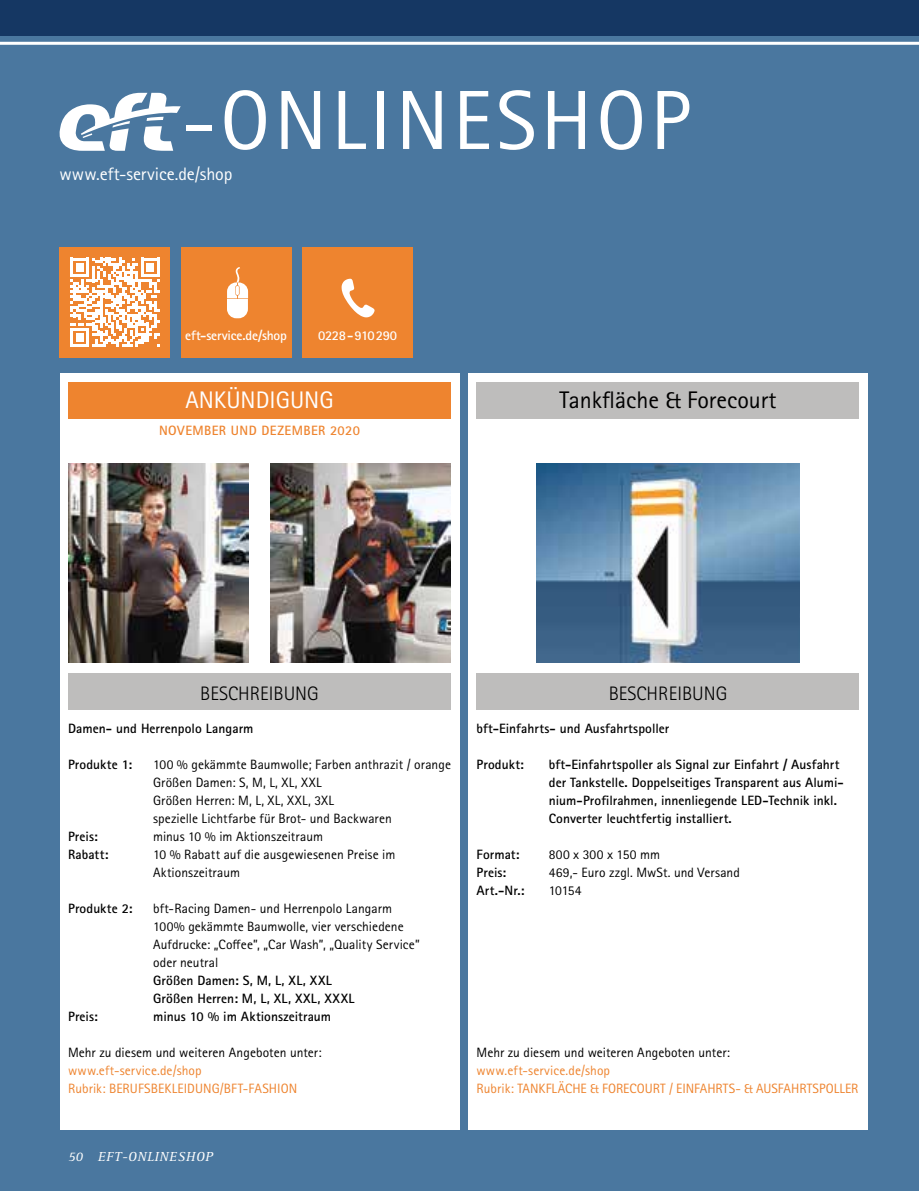
<style>
.page{position:relative;width:919px;height:1191px;background:#fff}
.page>*{position:absolute;margin:0;border:0;box-sizing:border-box;transform-origin:0 0}
.t1{font:84px "Rotis Sans Serif Pro";letter-spacing:.05em;color:#fff}
.t2{font:24px "Rotis Sans Serif Pro";color:#000}
.t3{font:24px "Rotis Sans Serif Pro";color:#fff}
.t4{font:300 19.5px "Rotis Sans Serif Pro";color:#000}
.t5{font:18px "Rotis Sans Serif Pro";color:#fff}
.t6{font:13.5px/18px "Rotis Sans Serif Pro";letter-spacing:.005em;color:#000}
.t7{font:700 13.5px/18px "Rotis Sans Serif Pro";letter-spacing:.005em;color:#000}
.t8{font:13.5px/18px "Rotis Sans Serif Pro";letter-spacing:.005em;color:#ee842f}
.t9{font:700 13.5px "Rotis Sans Serif Pro";letter-spacing:-.015em;color:#fff}
.t10{font:700 13.5px "Rotis Sans Serif Pro";letter-spacing:.03em;color:#ee842f}
.t11{font:italic 13.5px "Rotis Serif Pro";letter-spacing:.05em;color:#fff}
</style>
<div class="page">
<div style="left:0;top:0;width:918px;height:1191px;background:#4a779f"></div>
<div style="left:60px;top:373px;width:399px;height:756px;background:#fff"></div>
<div style="left:468px;top:373px;width:399px;height:756px;background:#fff"></div>
<div style="left:68px;top:382px;width:383px;height:36px;background:#ee842f"></div>
<div style="left:476px;top:382px;width:383px;height:36px;background:#bebdbc"></div>
<div style="left:68px;top:673px;width:383px;height:36px;background:#bebdbc"></div>
<div style="left:476px;top:673px;width:383px;height:36px;background:#bebdbc"></div>
<hr style="left:0;top:42px;width:918px;height:3px;background:#fff">
<div style="left:0;top:0;width:918px;height:36px;background:#153763"></div>
<img style="left:536px;top:463px;width:263px;height:199px">
<img style="left:68px;top:463px;width:181px;height:199px">
<img style="left:270px;top:463px;width:181px;height:199px">
<div style="left:60px;top:247px;width:110px;height:111px;background:#ee842f"></div>
<svg style="left:70px;top:258px;width:90px;height:89px"></svg>
<div style="left:181px;top:247px;width:110px;height:111px;background:#ee842f"></div>
<div style="left:302px;top:247px;width:111px;height:111px;background:#ee842f"></div>
<svg style="left:341px;top:279px;width:33px;height:38px"></svg>
<svg style="left:227px;top:267px;width:21px;height:51px"></svg>
<svg style="left:60px;top:93px;width:121px;height:58px"></svg>
<h1 class="t1" style="left:182px;top:71px;width:510px">-ONLINESHOP</h1>
<h3 class="t5" style="left:60px;top:163px;width:174px">www.eft-service.de/shop</h3>
<p class="t9" style="left:185px;top:327px;width:103px">eft-service.de/shop</p>
<p class="t9" style="left:318px;top:327px;width:81px">0228-910290</p>
<h2 class="t3" style="left:185px;top:386px;width:150px">ANKÜNDIGUNG</h2>
<h2 class="t2" style="left:559px;top:386px;width:218px">Tankfläche &amp; Forecourt</h2>
<p class="t10" style="left:159px;top:422px;width:202px">NOVEMBER UND DEZEMBER 2020</p>
<h3 class="t4" style="left:200px;top:682px;width:120px">BESCHREIBUNG</h3>
<h3 class="t4" style="left:608px;top:682px;width:120px">BESCHREIBUNG</h3>
<p class="t7" style="left:476px;top:719px;width:194px">bft-Einfahrts- und Ausfahrtspoller</p>
<p class="t7" style="left:476px;top:755px;width:49px">Produkt:</p>
<p class="t7" style="left:548px;top:755px;width:296px">bft-Einfahrtspoller als Signal zur Einfahrt / Ausfahrt der Tankstelle. Doppelseitiges Transparent aus Alumi&shy;nium-Profilrahmen, innenliegende LED-Technik inkl.<br>Converter leuchtfertig installiert.</p>
<p class="t7" style="left:476px;top:845px;width:45px">Format:</p>
<p class="t6" style="left:548px;top:846px;width:113px">800 x 300 x 150 mm</p>
<p class="t7" style="left:476px;top:863px;width:31px">Preis:</p>
<p class="t6" style="left:548px;top:864px;width:192px">469,- Euro zzgl. MwSt. und Versand</p>
<p class="t7" style="left:476px;top:881px;width:50px">Art.-Nr.:</p>
<p class="t6" style="left:548px;top:882px;width:34px">10154</p>
<p class="t7" style="left:68px;top:719px;width:187px">Damen- und Herrenpolo Langarm</p>
<p class="t7" style="left:68px;top:755px;width:66px">Produkte 1:</p>
<p class="t6" style="left:153px;top:756px;width:299px">100 % gekämmte Baumwolle; Farben anthrazit / orange Größen Damen: S, M, L, XL, XXL<br>Größen Herren: M, L, XL, XXL, 3XL<br>spezielle Lichtfarbe für Brot- und Backwaren</p>
<p class="t7" style="left:68px;top:827px;width:31px">Preis:</p>
<p class="t6" style="left:153px;top:828px;width:171px">minus 10 % im Aktionszeitraum</p>
<p class="t7" style="left:68px;top:845px;width:42px">Rabatt:</p>
<p class="t6" style="left:153px;top:846px;width:244px">10 % Rabatt auf die ausgewiesenen Preise im<br>Aktionszeitraum</p>
<p class="t7" style="left:68px;top:899px;width:66px">Produkte 2:</p>
<p class="t6" style="left:153px;top:900px;width:268px">bft-Racing Damen- und Herrenpolo Langarm 100% gekämmte Baumwolle, vier verschiedene - Aufdrucke: „Coffee”, „Car Wash”, „Quality Service” oder neutral</p>
<p class="t7" style="left:153px;top:971px;width:203px">Größen Damen: S, M, L, XL, XXL<br>Größen Herren: M, L, XL, XXL, XXXL</p>
<p class="t7" style="left:68px;top:1007px;width:31px">Preis:</p>
<p class="t7" style="left:153px;top:1007px;width:179px">minus 10 % im Aktionszeitraum</p>
<p class="t6" style="left:68px;top:1044px;width:255px">Mehr zu diesem und weiteren Angeboten unter:</p>
<p class="t8" style="left:68px;top:1062px;width:231px">www.eft-service.de/shop<br>Rubrik: BERUFSBEKLEIDUNG/BFT-FASHION</p>
<p class="t6" style="left:476px;top:1044px;width:255px">Mehr zu diesem und weiteren Angeboten unter:</p>
<p class="t8" style="left:476px;top:1062px;width:383px">www.eft-service.de/shop<br>Rubrik: TANKFLÄCHE &amp; FORECOURT / EINFAHRTS- &amp; AUSFAHRTSPOLLER</p>
<p class="t11" style="left:68px;top:1148px;width:146px">50 EFT-ONLINESHOP</p>
</div>
